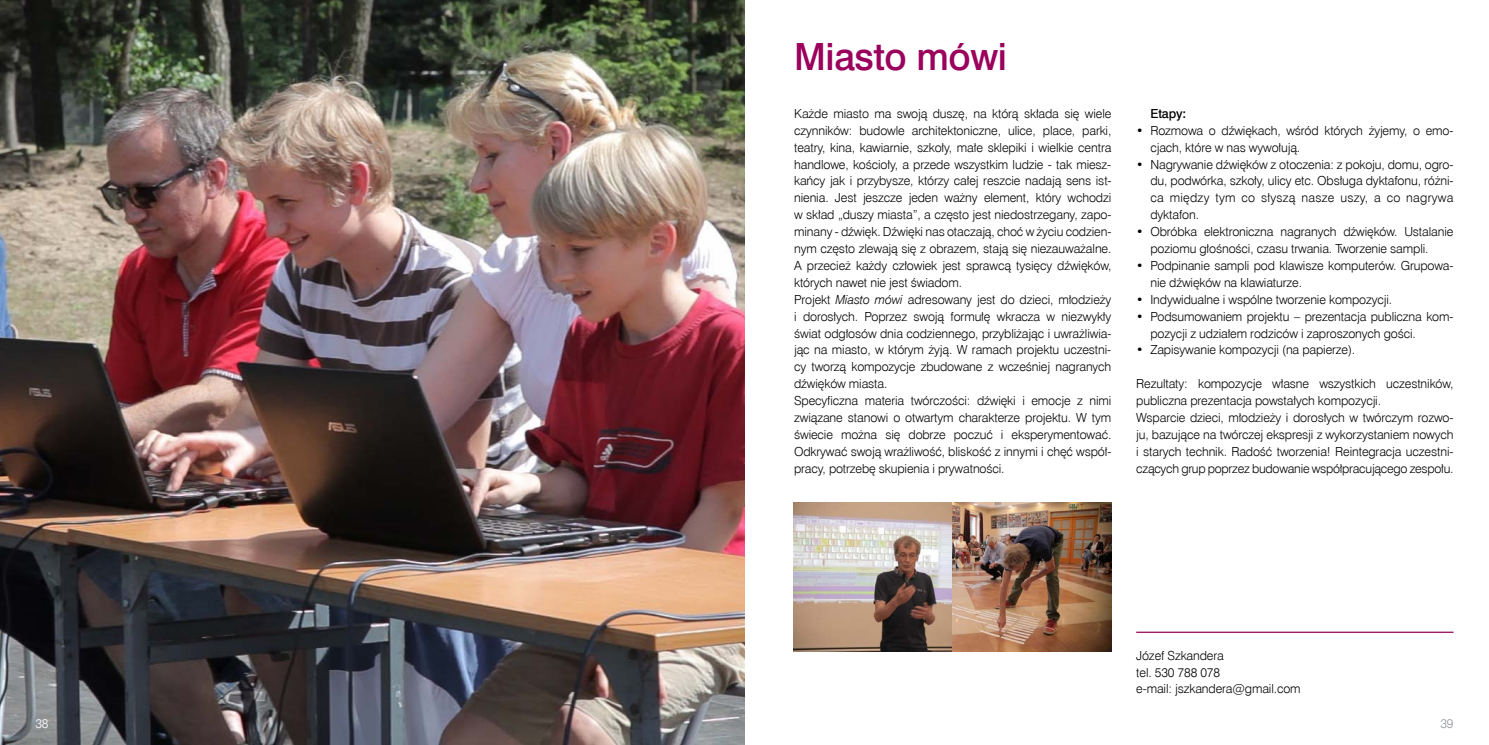
<style>
.page{position:relative;width:1489px;height:745px;background:#fff}
.page>*{position:absolute;margin:0;border:0;box-sizing:border-box;transform-origin:0 0}
.t1{font:37.5px "Swis 721 Md EU";letter-spacing:-.01em;color:#9a005c}
.t2{font:12.5px/16.9px "Swis 721 Lt EU";letter-spacing:-.01em;color:#000}
.t3{font:12.5px "Swis 721 Md EU";letter-spacing:-.01em;color:#000}
.t4{font:12.5px "Swis 721 Lt EU";color:#fff}
.t5{font:12.5px "Swis 721 Lt EU";color:#939598}
.s1{font-style:italic}
</style>
<div class="page">
<img style="left:0;top:0;width:744px;height:744px">
<hr style="left:1136px;top:631px;width:317px;height:1px;background:#9a005c">
<img style="left:794px;top:502px;width:317px;height:149px">
<h1 class="t1" style="left:794px;top:33px;width:214px">Miasto mówi</h1>
<p class="t2" style="left:794px;top:105px;width:319px">Każde miasto ma swoją duszę, na którą składa się wiele czynników: budowle architektoniczne, ulice, place, parki, teatry, kina, kawiarnie, szkoły, małe sklepiki i wielkie centra handlowe, kościoły, a przede wszystkim ludzie - tak miesz&shy;kańcy jak i przybysze, którzy całej reszcie nadają sens ist&shy;nienia. Jest jeszcze jeden ważny element, który wchodzi w skład „duszy miasta”, a często jest niedostrzegany, zapo&shy;minany - dźwięk. Dźwięki nas otaczają, choć w życiu codzien&shy;nym często zlewają się z obrazem, stają się niezauważalne.<br>A przecież każdy człowiek jest sprawcą tysięcy dźwięków, których nawet nie jest świadom.<br>Projekt <span class="s1">Miasto mówi</span> adresowany jest do dzieci, młodzieży i dorosłych. Poprzez swoją formułę wkracza w niezwykły świat odgłosów dnia codziennego, przybliżając i uwrażliwia&shy;jąc na miasto, w którym żyją. W ramach projektu uczestni&shy;cy tworzą kompozycje zbudowane z wcześniej nagranych dźwięków miasta.<br>Specyficzna materia twórczości: dźwięki i emocje z nimi związane stanowi o otwartym charakterze projektu. W tym świecie można się dobrze poczuć i eksperymentować.<br>Odkrywać swoją wrażliwość, bliskość z innymi i chęć współ&shy;pracy, potrzebę skupienia i prywatności.</p>
<p class="t3" style="left:1150px;top:106px;width:37px">Etapy:</p>
<p class="t2" style="left:1150px;top:122px;width:304px;text-indent:-14px">• Rozmowa o dźwiękach, wśród których żyjemy, o emo&shy;cjach, które w nas wywołują.</p>
<p class="t2" style="left:1150px;top:156px;width:304px;text-align:justify;text-indent:-14px">• Nagrywanie dźwięków z otoczenia: z pokoju, domu, ogro&shy;du, podwórka, szkoły, ulicy etc. Obsługa dyktafonu, różni&shy;ca między tym co słyszą nasze uszy, a co nagrywa dyktafon.</p>
<p class="t2" style="left:1150px;top:223px;width:304px;text-indent:-14px">• Obróbka elektroniczna nagranych dźwięków. Ustalanie poziomu głośności, czasu trwania. Tworzenie sampli.</p>
<p class="t2" style="left:1150px;top:257px;width:304px;text-indent:-14px">• Podpinanie sampli pod klawisze komputerów. Grupowa&shy;nie dźwięków na klawiaturze.</p>
<p class="t2" style="left:1136px;top:291px;width:257px">• Indywidualne i wspólne tworzenie kompozycji.</p>
<p class="t2" style="left:1150px;top:308px;width:304px;text-indent:-14px">• Podsumowaniem projektu – prezentacja publiczna kom&shy;pozycji z udziałem rodziców i zaproszonych gości.</p>
<p class="t2" style="left:1136px;top:341px;width:220px">• Zapisywanie kompozycji (na papierze).</p>
<p class="t2" style="left:1136px;top:375px;width:319px">Rezultaty: kompozycje własne wszystkich uczestników, publiczna prezentacja powstałych kompozycji.<br>Wsparcie dzieci, młodzieży i dorosłych w twórczym rozwo&shy;ju, bazujące na twórczej ekspresji z wykorzystaniem nowych i starych technik. Radość tworzenia! Reintegracja uczestni&shy;czących grup poprzez budowanie współpracującego zespołu.</p>
<p class="t2" style="left:1136px;top:646px;width:166px">Józef Szkandera<br>tel. 530 788 078<br>e-mail: jszkandera@gmail.com</p>
<p class="t4" style="left:35px;top:715px;width:15px">38</p>
<p class="t5" style="left:1440px;top:715px;width:15px">39</p>
</div>
